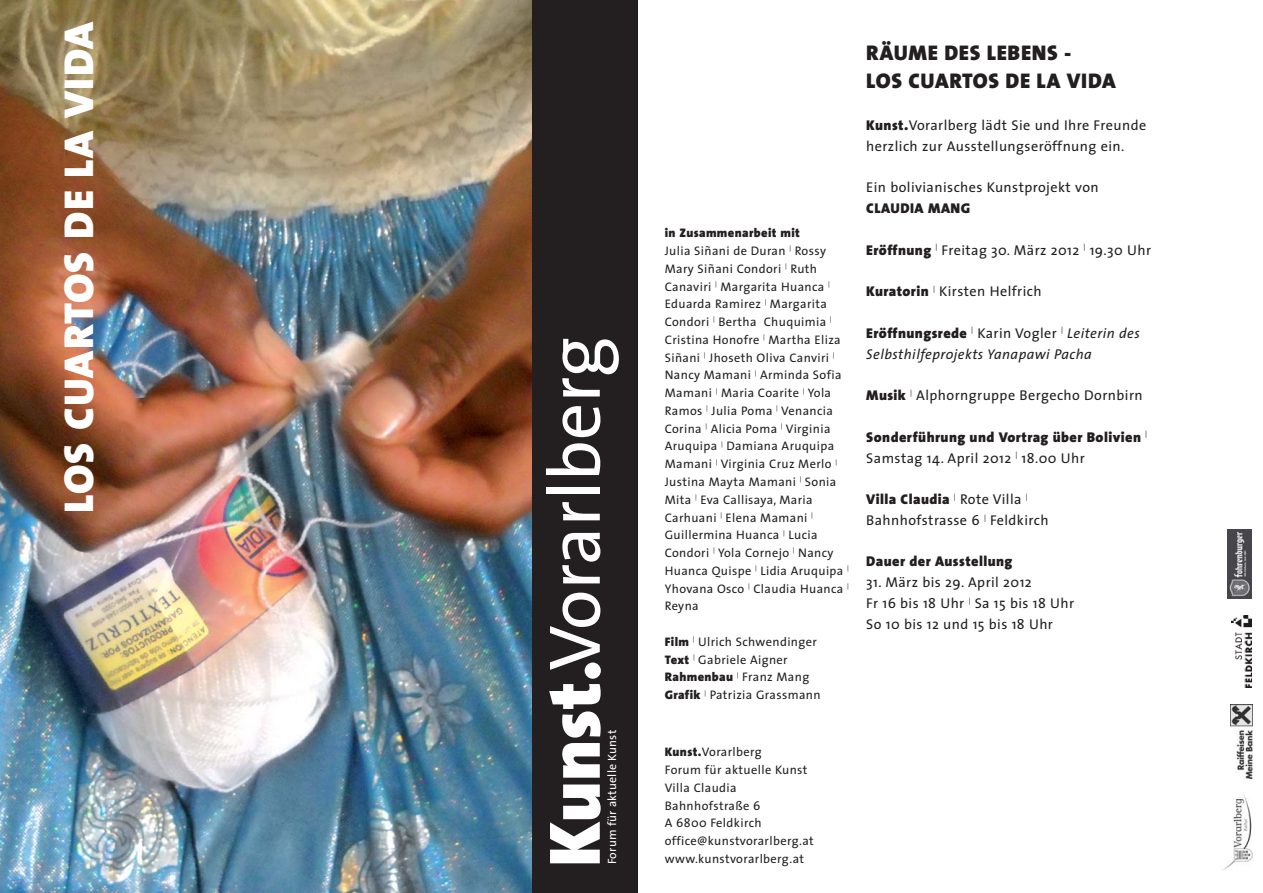
<style>
.page{position:relative;width:1263px;height:893px;background:#fff}
.page>*{position:absolute;margin:0;border:0;box-sizing:border-box;transform-origin:0 0}
.t1{font:73.8px "The Sans";color:#fff}
.t2{font:900 42px "The Sans";letter-spacing:.03em;color:#fff}
.t3{font:900 21.3px/28.5px "The Sans";letter-spacing:.03em;color:#231f20}
.t4{font:14.25px/20.9px "The Sans";letter-spacing:.03em;color:#231f20}
.t5{font:900 14.25px/20.9px "The Sans";letter-spacing:.03em;color:#231f20}
.t6{font:italic 14.25px/20.9px "The Sans";letter-spacing:.03em;color:#231f20}
.t7{font:12.45px/17.7px "The Sans";letter-spacing:.03em;color:#231f20}
.t8{font:12px "The Sans";letter-spacing:.02em;color:#fff}
.s1{font-weight:900}
.s2{font-weight:900;font-style:normal}
.s3{font-style:normal}
.s4{font-weight:400}
</style>
<div class="page">
<img style="left:1222px;top:794px;width:31px;height:76px">
<img style="left:1230px;top:704px;width:22px;height:74px">
<img style="left:1231px;top:616px;width:20px;height:72px">
<img style="left:1228px;top:529px;width:23px;height:69px">
<div style="left:531px;top:0;width:107px;height:893px;background:#231f20"></div>
<img style="left:0;top:0;width:531px;height:893px">
<h2 class="t2" style="left:43px;top:513px;width:494px;rotate:-90deg">LOS CUARTOS DE LA VIDA</h2>
<h1 class="t1" style="left:513px;top:867px;width:532px;rotate:-90deg"><span class="s1">Kunst.</span>Vorarlberg</h1>
<p class="t8" style="left:602px;top:864px;width:136px;rotate:-90deg">Forum für aktuelle Kunst</p>
<p class="t7" style="left:665px;top:224px;width:186px"><span class="s1">in Zusammenarbeit mit<br></span>Julia Siñani de Duran <sup>|</sup> Rossy<br>Mary Siñani Condori <sup>|</sup> Ruth<br>Canaviri <sup>|</sup> Margarita Huanca <sup>|<br></sup>Eduarda Ramirez <sup>|</sup> Margarita<br>Condori <sup>|</sup> Bertha Chuquimia <sup>|<br></sup>Cristina Honofre <sup>|</sup> Martha Eliza<br>Siñani <sup>|</sup> Jhoseth Oliva Canviri <sup>|<br></sup>Nancy Mamani <sup>|</sup> Arminda Sofia<br>Mamani <sup>|</sup> Maria Coarite <sup>|</sup> Yola<br>Ramos <sup>|</sup> Julia Poma <sup>|</sup> Venancia<br>Corina <sup>|</sup> Alicia Poma <sup>|</sup> Virginia<br>Aruquipa <sup>|</sup> Damiana Aruquipa<br>Mamani <sup>|</sup> Virginia Cruz Merlo <sup>|<br></sup>Justina Mayta Mamani <sup>|</sup> Sonia<br>Mita <sup>|</sup> Eva Callisaya, Maria<br>Carhuani <sup>|</sup> Elena Mamani <sup>|<br></sup>Guillermina Huanca <sup>|</sup> Lucia<br>Condori <sup>|</sup> Yola Cornejo <sup>|</sup> Nancy<br>Huanca Quispe <sup>|</sup> Lidia Aruquipa <sup>|<br></sup>Yhovana Osco <sup>|</sup> Claudia Huanca <sup>|<br></sup>Reyna</p>
<p class="t7" style="left:665px;top:632px;width:157px"><span class="s1">Film</span> <sup>|</sup> Ulrich Schwendinger<br><span class="s1">Text</span> <sup>|</sup> Gabriele Aigner<br><span class="s1">Rahmenbau</span> <sup>|</sup> Franz Mang<br><span class="s1">Grafik</span> <sup>|</sup> Patrizia Grassmann</p>
<h3 class="t3" style="left:866px;top:38px;width:251px">RÄUME DES LEBENS -<br>LOS CUARTOS DE LA VIDA</h3>
<p class="t4" style="left:866px;top:114px;width:281px"><span class="s1">Kunst.</span>Vorarlberg lädt Sie und Ihre Freunde herzlich zur Ausstellungseröffnung ein.</p>
<p class="t4" style="left:866px;top:177px;width:234px">Ein bolivianisches Kunstprojekt von</p>
<p class="t5" style="left:866px;top:198px;width:105px">CLAUDIA MANG</p>
<p class="t4" style="left:866px;top:239px;width:286px"><span class="s1">Eröffnung</span> <sup>|</sup> Freitag 30. März 2012 <sup>|</sup> 19.30 Uhr</p>
<p class="t4" style="left:866px;top:281px;width:177px"><span class="s1">Kuratorin</span> <sup>|</sup> Kirsten Helfrich</p>
<p class="t6" style="left:866px;top:322px;width:275px"><span class="s2">Eröffnungsrede</span> <sup>|</sup> <span class="s3">Karin Vogler</span> <sup>|</sup> Leiterin des<br>Selbsthilfeprojekts Yanapawi Pacha</p>
<p class="t4" style="left:866px;top:384px;width:278px"><span class="s1">Musik</span> <sup>|</sup> Alphorngruppe Bergecho Dornbirn</p>
<p class="t5" style="left:866px;top:426px;width:282px">Sonderführung und Vortrag über Bolivien <sup>|<br></sup><span class="s4">Samstag 14. April 2012</span> <sup>|</sup> <span class="s4">18.00 Uhr</span></p>
<p class="t4" style="left:866px;top:488px;width:184px"><span class="s1">Villa Claudia</span> <sup>|</sup> Rote Villa <sup>|<br></sup>Bahnhofstrasse 6 <sup>|</sup> Feldkirch</p>
<p class="t5" style="left:866px;top:551px;width:148px">Dauer der Ausstellung</p>
<p class="t4" style="left:866px;top:572px;width:209px">31. März bis 29. April 2012<br>Fr 16 bis 18 Uhr <sup>|</sup> Sa 15 bis 18 Uhr<br>So 10 bis 12 und 15 bis 18 Uhr</p>
<p class="t7" style="left:665px;top:743px;width:150px"><span class="s1">Kunst.</span>Vorarlberg<br>Forum für aktuelle Kunst<br>Villa Claudia<br>Bahnhofstraße 6<br>A 6800 Feldkirch office@kunstvorarlberg.at www.kunstvorarlberg.at</p>
</div>
